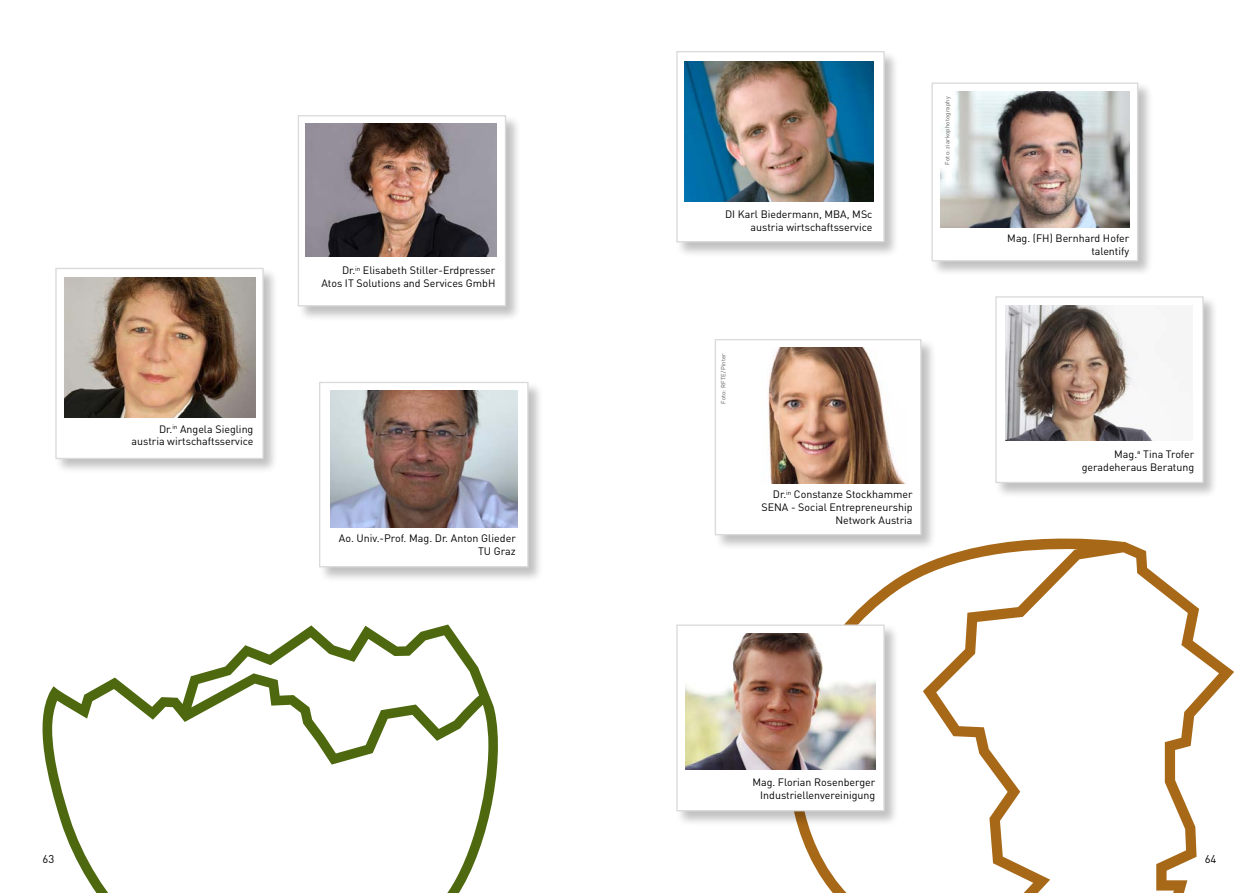
<style>
.page{position:relative;width:1259px;height:893px;background:#fff}
.page>*{position:absolute;margin:0;border:0;box-sizing:border-box;transform-origin:0 0}
.t1{font:11.25px "DINOT";color:#000}
.t2{font:10.65px/12.8px "DINOT";color:#000;text-align:right}
.Fließtext{font:6px "DINOT";letter-spacing:.025em;color:#575756}
</style>
<div class="page">
<svg style="left:42px;top:624px;width:456px;height:269px"></svg>
<svg style="left:798px;top:538px;width:436px;height:355px"></svg>
<div style="left:55px;top:267px;width:224px;height:208px;background:#000;opacity:.25"></div>
<div style="left:55px;top:268px;width:209px;height:191px;background:#fff;border:1px solid #dadada"></div>
<div style="left:297px;top:115px;width:224px;height:207px;background:#000;opacity:.25"></div>
<div style="left:298px;top:115px;width:208px;height:191px;background:#fff;border:1px solid #dadada"></div>
<div style="left:994px;top:296px;width:224px;height:202px;background:#000;opacity:.25"></div>
<div style="left:995px;top:296px;width:208px;height:187px;background:#fff;border:1px solid #dadada"></div>
<div style="left:675px;top:624px;width:224px;height:202px;background:#000;opacity:.25"></div>
<div style="left:676px;top:624px;width:208px;height:187px;background:#fff;border:1px solid #dadada"></div>
<div style="left:675px;top:51px;width:224px;height:207px;background:#000;opacity:.25"></div>
<div style="left:676px;top:51px;width:208px;height:191px;background:#fff;border:1px solid #dadada"></div>
<div style="left:714px;top:339px;width:222px;height:211px;background:#000;opacity:.25"></div>
<div style="left:715px;top:339px;width:206px;height:196px;background:#fff;border:1px solid #dadada"></div>
<div style="left:931px;top:82px;width:222px;height:194px;background:#000;opacity:.25"></div>
<div style="left:931px;top:83px;width:207px;height:178px;background:#fff;border:1px solid #dadada"></div>
<div style="left:318px;top:381px;width:226px;height:202px;background:#000;opacity:.25"></div>
<div style="left:319px;top:382px;width:209px;height:185px;background:#fff;border:1px solid #dadada"></div>
<img style="left:306px;top:123px;width:190px;height:134px">
<img style="left:330px;top:390px;width:187px;height:138px">
<img style="left:684px;top:61px;width:189px;height:141px">
<img style="left:940px;top:91px;width:189px;height:136px">
<img style="left:768px;top:348px;width:138px;height:136px">
<img style="left:1006px;top:305px;width:150px;height:136px">
<img style="left:685px;top:634px;width:191px;height:135px">
<img style="left:65px;top:277px;width:190px;height:140px">
<p class="t2" style="left:159px;top:422px;width:96px">Dr.<sup>in</sup> Angela Siegling</p>
<p class="t2" style="left:132px;top:435px;width:123px">austria wirtschaftsservice</p>
<p class="t2" style="left:342px;top:264px;width:155px">Dr.<sup>in</sup> Elisabeth Stiller-Erdpresser</p>
<p class="t2" style="left:321px;top:276px;width:175px">Atos IT Solutions and Services GmbH</p>
<p class="t2" style="left:339px;top:531px;width:179px">Ao. Univ.-Prof. Mag. Dr. Anton Glieder</p>
<p class="t2" style="left:478px;top:544px;width:39px">TU Graz</p>
<p class="t2" style="left:725px;top:208px;width:149px">DI Karl Biedermann, MBA, MSc</p>
<p class="t2" style="left:750px;top:220px;width:123px">austria wirtschaftsservice</p>
<p class="Fließtext" style="left:943px;top:164px;width:69px;rotate:-90deg">Foto: ziarkophotography</p>
<p class="Fließtext" style="left:719px;top:404px;width:52px;rotate:-90deg">Foto: RFTE/Pinter</p>
<p class="t2" style="left:773px;top:488px;width:141px">Dr.<sup>in</sup> Constanze Stockhammer</p>
<p class="t2" style="left:761px;top:500px;width:153px">SENA - Social Entrepreneurship<br>Network Austria</p>
<p class="t2" style="left:1007px;top:231px;width:123px">Mag. (FH) Bernhard Hofer</p>
<p class="t2" style="left:1091px;top:244px;width:39px">talentify</p>
<p class="t2" style="left:1114px;top:447px;width:81px">Mag.<sup>a</sup> Tina Trofer</p>
<p class="t2" style="left:1081px;top:460px;width:114px">geradeheraus Beratung</p>
<p class="t2" style="left:752px;top:775px;width:124px">Mag. Florian Rosenberger</p>
<p class="t2" style="left:760px;top:788px;width:117px">Industriellenvereinigung</p>
<p class="t1" style="left:43px;top:852px;width:13px">63</p>
<p class="t1" style="left:1204px;top:852px;width:13px">64</p>
</div>
